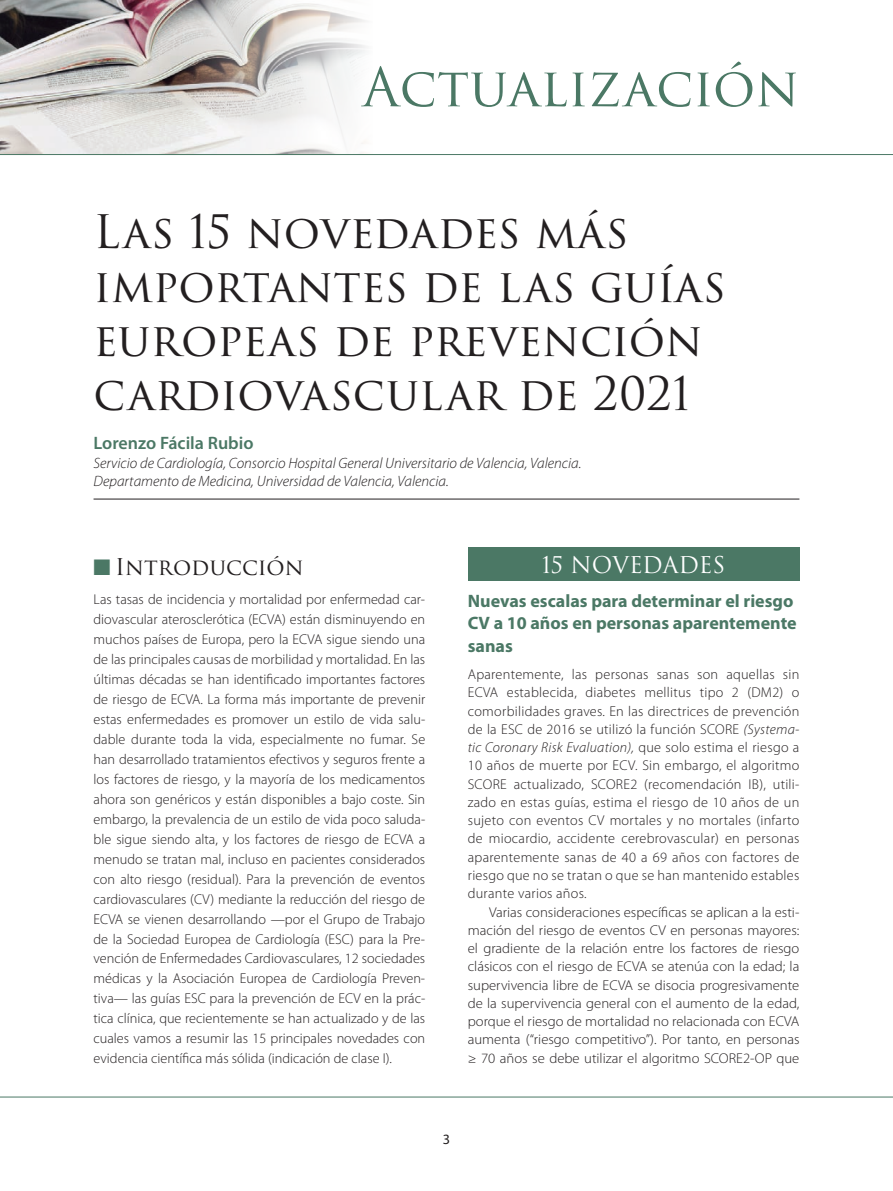
<style>
.page{position:relative;width:893px;height:1191px;background:#fff}
.page>*{position:absolute;margin:0;border:0;box-sizing:border-box;transform-origin:0 0}
.t1{font:52.5px "Trajan Pro 3";color:#4b7865}
.t2{font:45px/54.3px "Trajan Pro 3";color:#231f20}
.t3{font:22.5px "Trajan Pro 3";color:#231f20}
.t4{font:22.5px "Trajan Pro 3";color:#fff}
.t5{font:700 18px/22.8px "Myriad Pro";color:#4b7865}
.t6{font:600 18px "Myriad Pro";color:#4b7865}
.t7{font:italic 300 15px/18.3px "Myriad Pro";color:#231f20}
.t8{font:300 14.25px/20px "Myriad Pro";color:#231f20;text-align:justify}
.t9{font:14.25px "Myriad Pro";color:#231f20}
.s1{color:#4b7865}
.s2{font-style:italic}
</style>
<div class="page">
<hr style="left:0;top:1096px;width:893px;height:1px;background:#4b7865">
<hr style="left:94px;top:499px;width:705px;height:1px;background:#231f20">
<div style="left:468px;top:547px;width:331px;height:34px;background:#4b7865"></div>
<img style="left:0;top:0;width:366px;height:154px">
<hr style="left:0;top:154px;width:893px;height:1px;background:#4b7865">
<h1 class="t1" style="left:362px;top:51px;width:438px">Actualización</h1>
<h2 class="t2" style="left:94px;top:206px;width:634px">Las 15 novedades más importantes de las guías europeas de prevención cardiovascular de 2021</h2>
<p class="t6" style="left:94px;top:433px;width:162px">Lorenzo Fácila Rubio</p>
<p class="t7" style="left:94px;top:454px;width:489px">Servicio de Cardiología, Consorcio Hospital General Universitario de Valencia, Valencia.<br>Departamento de Medicina, Universidad de Valencia, Valencia.</p>
<h3 class="t3" style="left:94px;top:551px;width:212px"><span class="s1">■</span> Introducción</h3>
<p class="t8" style="left:94px;top:589px;width:333px">Las tasas de incidencia y mortalidad por enfermedad car&shy;diovascular aterosclerótica (ECVA) están disminuyendo en muchos países de Europa, pero la ECVA sigue siendo una de las principales causas de morbilidad y mortalidad. En las últimas décadas se han identificado importantes factores de riesgo de ECVA. La forma más importante de prevenir estas enfermedades es promover un estilo de vida salu&shy;dable durante toda la vida, especialmente no fumar. Se han desarrollado tratamientos efectivos y seguros frente a los factores de riesgo, y la mayoría de los medicamentos ahora son genéricos y están disponibles a bajo coste. Sin embargo, la prevalencia de un estilo de vida poco saluda&shy;ble sigue siendo alta, y los factores de riesgo de ECVA a menudo se tratan mal, incluso en pacientes considerados con alto riesgo (residual). Para la prevención de eventos cardiovasculares (CV) mediante la reducción del riesgo de ECVA se vienen desarrollando —por el Grupo de Trabajo de la Sociedad Europea de Cardiología (ESC) para la Pre&shy;vención de Enfermedades Cardiovasculares, 12 sociedades médicas y la Asociación Europea de Cardiología Preven&shy;tiva— las guías ESC para la prevención de ECV en la prác&shy;tica clínica, que recientemente se han actualizado y de las cuales vamos a resumir las 15 principales novedades con evidencia científica más sólida (indicación de clase I).</p>
<h3 class="t4" style="left:542px;top:549px;width:185px">15 NOVEDADES</h3>
<p class="t5" style="left:468px;top:589px;width:330px">Nuevas escalas para determinar el riesgo<br>CV a 10 años en personas aparentemente sanas</p>
<p class="t8" style="left:468px;top:665px;width:333px;line-height:18.3px">Aparentemente, las personas sanas son aquellas sin ECVA establecida, diabetes mellitus tipo 2 (DM2) o comorbilidades graves. En las directrices de prevención de la ESC de 2016 se utilizó la función SCORE <span class="s2">(Systema&shy;tic Coronary Risk Evaluation),</span> que solo estima el riesgo a 10 años de muerte por ECV. Sin embargo, el algoritmo SCORE actualizado, SCORE2 (recomendación IB), utili&shy;zado en estas guías, estima el riesgo de 10 años de un sujeto con eventos CV mortales y no mortales (infarto de miocardio, accidente cerebrovascular) en personas aparentemente sanas de 40 a 69 años con factores de riesgo que no se tratan o que se han mantenido estables durante varios años.</p>
<p class="t8" style="left:468px;top:903px;width:333px;line-height:18.3px;text-indent:21px">Varias consideraciones específicas se aplican a la esti&shy;mación del riesgo de eventos CV en personas mayores: el gradiente de la relación entre los factores de riesgo clásicos con el riesgo de ECVA se atenúa con la edad; la supervivencia libre de ECVA se disocia progresivamente de la supervivencia general con el aumento de la edad, porque el riesgo de mortalidad no relacionada con ECVA aumenta (“riesgo competitivo”). Por tanto, en personas ≥ 70 años se debe utilizar el algoritmo SCORE2-OP que</p>
<p class="t9" style="left:443px;top:1131px;width:9px">3</p>
</div>
